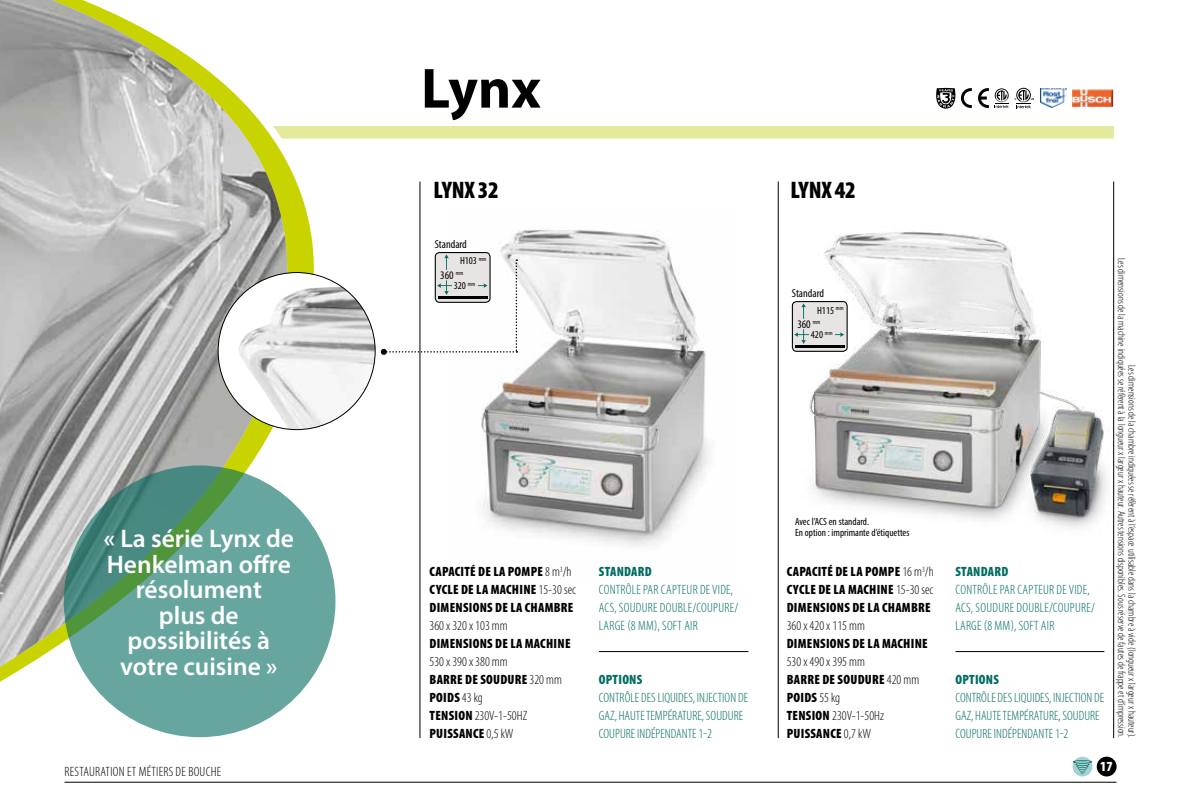
<style>
.page{position:relative;width:1178px;height:808px;background:#fff}
.page>*{position:absolute;margin:0;border:0;box-sizing:border-box;transform-origin:0 0}
.t1{font:700 57px "Myriad Pro";color:#000}
.t2{font:600 25.5px/25.5px "Myriad Pro";color:#fff;text-align:center}
.t3{font:900 condensed 24px "Myriad Pro";letter-spacing:-.01em;color:#000}
.t4{font:900 condensed 13.95px "Myriad Pro";color:#fff}
.t5{font:900 condensed 13.5px/18px "Myriad Pro";letter-spacing:.02em;color:#000}
.t6{font:300 condensed 13.5px/18px "Myriad Pro";color:#000}
.t7{font:300 condensed 13.5px/18px "Myriad Pro";color:#006c60}
.t8{font:300 condensed 13.5px/18px "Myriad Pro";letter-spacing:.02em;color:#006c60}
.t9{font:900 condensed 13.5px "Myriad Pro";letter-spacing:.02em;color:#006c60}
.t10{font:300 condensed 13.5px "Myriad Pro";letter-spacing:.02em;color:#000}
.t11{font:condensed 11.55px "Myriad Pro";color:#000}
.t12{font:300 condensed 10.5px/10.5px "Myriad Pro";color:#000;text-align:right}
.t13{font:condensed 10.5px/10.5px "Myriad Pro";color:#000}
.s1{font-weight:300}
.s2{font-weight:900}
</style>
<div class="page">
<img style="left:481px;top:230px;width:229px;height:316px">
<img style="left:809px;top:232px;width:300px;height:296px">
<div style="left:62px;top:126px;width:1052px;height:13px;background:#e5e99b"></div>
<svg style="left:287px;top:138px;width:38px;height:644px"></svg>
<hr style="left:420px;top:181px;width:1px;height:557px;background:#000">
<hr style="left:1113px;top:181px;width:1px;height:557px;background:#000">
<hr style="left:778px;top:181px;width:1px;height:557px;background:#000">
<hr style="left:599px;top:651px;width:149px;height:1px;background:#000">
<hr style="left:955px;top:651px;width:149px;height:1px;background:#000">
<div style="left:435px;top:252px;width:55px;height:51px;border:1px solid #000;border-radius:4px"></div>
<div style="left:792px;top:302px;width:55px;height:49px;background:#e8e4e3;border-radius:4px"></div>
<div style="left:792px;top:301px;width:56px;height:51px;border:1px solid #000;border-radius:4px"></div>
<hr style="left:795px;top:346px;width:49px;height:2px;background:#000">
<svg style="left:801px;top:303px;width:5px;height:16px"></svg>
<svg style="left:794px;top:329px;width:15px;height:15px"></svg>
<svg style="left:835px;top:332px;width:9px;height:5px"></svg>
<img style="left:0;top:0;width:287px;height:667px">
<svg style="left:64px;top:465px;width:271px;height:272px;background:#5e9f92"></svg>
<hr style="left:64px;top:782px;width:1052px;height:1px;background:#000">
<div style="left:1097px;top:757px;width:19px;height:19px;background:#000;border-radius:50%"></div>
<div style="left:1072px;top:757px;width:20px;height:19px;background:#a5d1d2;border-radius:50%"></div>
<svg style="left:1073px;top:760px;width:19px;height:4px"></svg>
<svg style="left:1075px;top:761px;width:15px;height:14px"></svg>
<div style="left:218px;top:273px;width:157px;height:157px;background:#fff;border-radius:50%"></div>
<img style="left:235px;top:286px;width:140px;height:144px">
<svg style="left:381px;top:254px;width:136px;height:101px"></svg>
<svg style="left:936px;top:88px;width:19px;height:21px"></svg>
<svg style="left:961px;top:88px;width:11px;height:20px"></svg>
<svg style="left:978px;top:88px;width:11px;height:20px"></svg>
<svg style="left:1015px;top:88px;width:19px;height:20px"></svg>
<svg style="left:995px;top:88px;width:14px;height:20px"></svg>
<img style="left:1040px;top:88px;width:26px;height:20px">
<img style="left:1072px;top:90px;width:41px;height:17px">
<h2 class="t2" style="left:104px;top:525px;width:192px">« La série Lynx de<br>Henkelman offre résolument<br>plus de possibilités à votre cuisine »</h2>
<p class="t10" style="left:64px;top:765px;width:158px">RESTAURATION ET MÉTIERS DE BOUCHE</p>
<h1 class="t1" style="left:421px;top:56px;width:121px">Lynx</h1>
<h3 class="t3" style="left:433px;top:177px;width:67px">LYNX 32</h3>
<p class="t11" style="left:435px;top:237px;width:34px">Standard</p>
<p class="t13" style="left:460px;top:256px;width:28px">H103 <sup>mm</sup></p>
<p class="t11" style="left:440px;top:268px;width:24px">360 <sup>mm</sup></p>
<p class="t13" style="left:454px;top:281px;width:23px">320 <sup>mm</sup></p>
<p class="t5" style="left:429px;top:563px;width:148px">CAPACITÉ DE LA POMPE <span class="s1">8 m</span><sup>3</sup><span class="s1">/h<br></span>CYCLE DE LA MACHINE <span class="s1">15-30 sec<br></span>DIMENSIONS DE LA CHAMBRE</p>
<p class="t6" style="left:429px;top:617px;width:80px">360 x 320 x 103 mm</p>
<p class="t5" style="left:429px;top:635px;width:143px">DIMENSIONS DE LA MACHINE</p>
<p class="t6" style="left:429px;top:653px;width:134px">530 x 390 x 380 mm<br><span class="s2">BARRE DE SOUDURE</span> 320 mm<br><span class="s2">POIDS</span> 43 kg<br><span class="s2">TENSION</span> 230V-1-50HZ<br><span class="s2">PUISSANCE</span> 0,5 kW</p>
<p class="t9" style="left:599px;top:564px;width:54px">STANDARD</p>
<p class="t8" style="left:599px;top:581px;width:141px">CONTRÔLE PAR CAPTEUR DE VIDE,<br>ACS, SOUDURE DOUBLE/COUPURE/<br>LARGE (8 MM), SOFT AIR</p>
<p class="t9" style="left:599px;top:672px;width:45px">OPTIONS</p>
<p class="t7" style="left:599px;top:689px;width:151px">CONTRÔLE DES LIQUIDES, INJECTION DE<br>GAZ, HAUTE TEMPÉRATURE, SOUDURE<br>COUPURE INDÉPENDANTE 1-2</p>
<h3 class="t3" style="left:790px;top:177px;width:67px">LYNX 42</h3>
<p class="t11" style="left:792px;top:286px;width:34px">Standard</p>
<p class="t13" style="left:817px;top:305px;width:28px">H115 <sup>mm</sup></p>
<p class="t11" style="left:797px;top:317px;width:24px">360 <sup>mm</sup></p>
<p class="t13" style="left:811px;top:330px;width:23px">420 <sup>mm</sup></p>
<p class="t13" style="left:795px;top:516px;width:116px">Avec l’ACS en standard.<br>En option : imprimante d’étiquettes</p>
<p class="t5" style="left:787px;top:563px;width:148px;text-align:justify">CAPACITÉ DE LA POMPE <span class="s1">16 m</span><sup>3</sup><span class="s1">/h </span>CYCLE DE LA MACHINE <span class="s1">15-30 sec </span>DIMENSIONS DE LA CHAMBRE</p>
<p class="t6" style="left:787px;top:617px;width:80px">360 x 420 x 115 mm</p>
<p class="t5" style="left:787px;top:635px;width:143px">DIMENSIONS DE LA MACHINE</p>
<p class="t6" style="left:787px;top:653px;width:134px">530 x 490 x 395 mm<br><span class="s2">BARRE DE SOUDURE</span> 420 mm<br><span class="s2">POIDS</span> 55 kg<br><span class="s2">TENSION</span> 230V-1-50Hz<br><span class="s2">PUISSANCE</span> 0,7 kW</p>
<p class="t9" style="left:955px;top:564px;width:54px">STANDARD</p>
<p class="t8" style="left:955px;top:581px;width:141px">CONTRÔLE PAR CAPTEUR DE VIDE,<br>ACS, SOUDURE DOUBLE/COUPURE/<br>LARGE (8 MM), SOFT AIR</p>
<p class="t9" style="left:955px;top:672px;width:45px">OPTIONS</p>
<p class="t7" style="left:955px;top:689px;width:150px">CONTRÔLE DES LIQUIDES, INJECTION DE<br>GAZ, HAUTE TEMPÉRATURE, SOUDURE<br>COUPURE INDÉPENDANTE 1-2</p>
<p class="t12" style="left:1137px;top:258px;width:481px;rotate:90deg">Les dimensions de la chambre indiquées se réfèrent à l’espace utilisable dans la chambre à vide (longueur x largeur x hauteur).<br>Les dimensions de la machine indiquées se réfèrent à la longueur x largeur x hauteur. Autres tensions disponibles. Sous réserve de fautes de frappe et d’impression.</p>
<h3 class="t4" style="left:1100px;top:758px;width:14px">17</h3>
</div>
